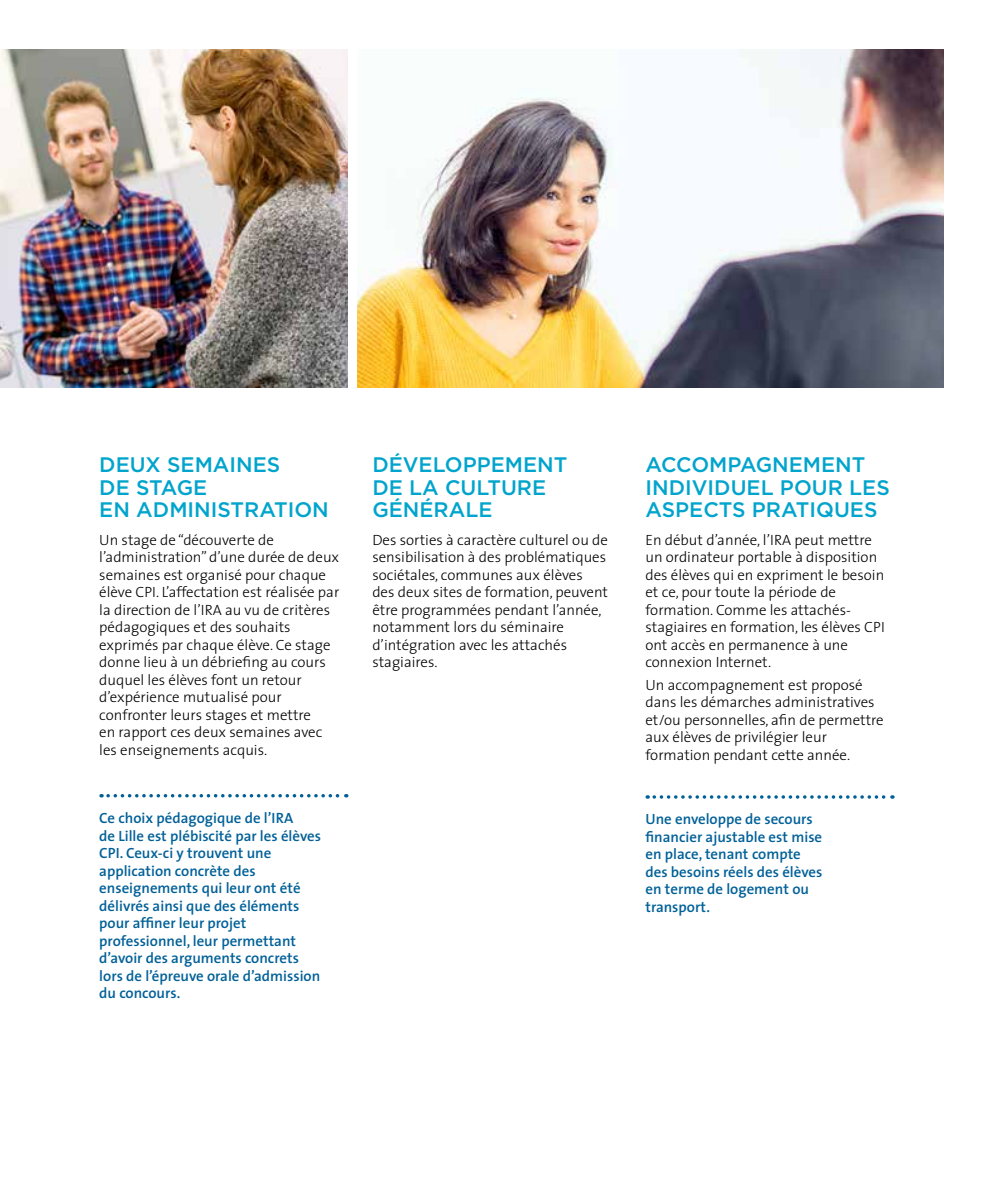
<style>
.page{position:relative;width:993px;height:1191px;background:#fff}
.page>*{position:absolute;margin:0;border:0;box-sizing:border-box;transform-origin:0 0}
.t1{font:500 21px/22.8px "Gotham";color:#00a4cc}
.t2{font:300 14.88px/17.5px "The Sans";color:#000}
.t3{font:600 14.88px/17.5px "The Sans";color:#006098}
</style>
<div class="page">
<svg style="left:108px;top:794px;width:238px;height:3px"></svg>
<svg style="left:654px;top:795px;width:238px;height:3px"></svg>
<img style="left:0;top:50px;width:347px;height:337px">
<img style="left:357px;top:50px;width:586px;height:337px">
<h1 class="t1" style="left:99px;top:453px;width:231px">DEUX SEMAINES<br>DE STAGE<br>EN ADMINISTRATION</h1>
<p class="t2" style="left:99px;top:530px;width:241px">Un stage de “découverte de l’administration” d’une durée de deux semaines est organisé pour chaque élève CPI. L’affectation est réalisée par la direction de l’IRA au vu de critères pédagogiques et des souhaits exprimés par chaque élève. Ce stage donne lieu à un débriefing au cours duquel les élèves font un retour d’expérience mutualisé pour confronter leurs stages et mettre<br>en rapport ces deux semaines avec les enseignements acquis.</p>
<h1 class="t1" style="left:372px;top:453px;width:196px">DÉVELOPPEMENT<br>DE LA CULTURE<br>GÉNÉRALE</h1>
<p class="t2" style="left:372px;top:530px;width:237px">Des sorties à caractère culturel ou de sensibilisation à des problématiques sociétales, communes aux élèves des deux sites de formation, peuvent être programmées pendant l’année, notamment lors du séminaire d’intégration avec les attachés stagiaires.</p>
<h1 class="t1" style="left:645px;top:453px;width:246px">ACCOMPAGNEMENT<br>INDIVIDUEL POUR LES<br>ASPECTS PRATIQUES</h1>
<p class="t2" style="left:645px;top:530px;width:241px">En début d’année, l’IRA peut mettre un ordinateur portable à disposition des élèves qui en expriment le besoin et ce, pour toute la période de formation. Comme les attachés&shy;stagiaires en formation, les élèves CPI ont accès en permanence à une connexion Internet.</p>
<p class="t2" style="left:645px;top:675px;width:240px">Un accompagnement est proposé dans les démarches administratives et/ou personnelles, afin de permettre aux élèves de privilégier leur formation pendant cette année.</p>
<p class="t3" style="left:99px;top:809px;width:223px">Ce choix pédagogique de l’IRA<br>de Lille est plébiscité par les élèves<br>CPI. Ceux-ci y trouvent une application concrète des enseignements qui leur ont été délivrés ainsi que des éléments pour affiner leur projet professionnel, leur permettant d’avoir des arguments concrets lors de l’épreuve orale d’admission du concours.</p>
<p class="t3" style="left:645px;top:810px;width:178px">Une enveloppe de secours financier ajustable est mise en place, tenant compte des besoins réels des élèves en terme de logement ou transport.</p>
</div>
